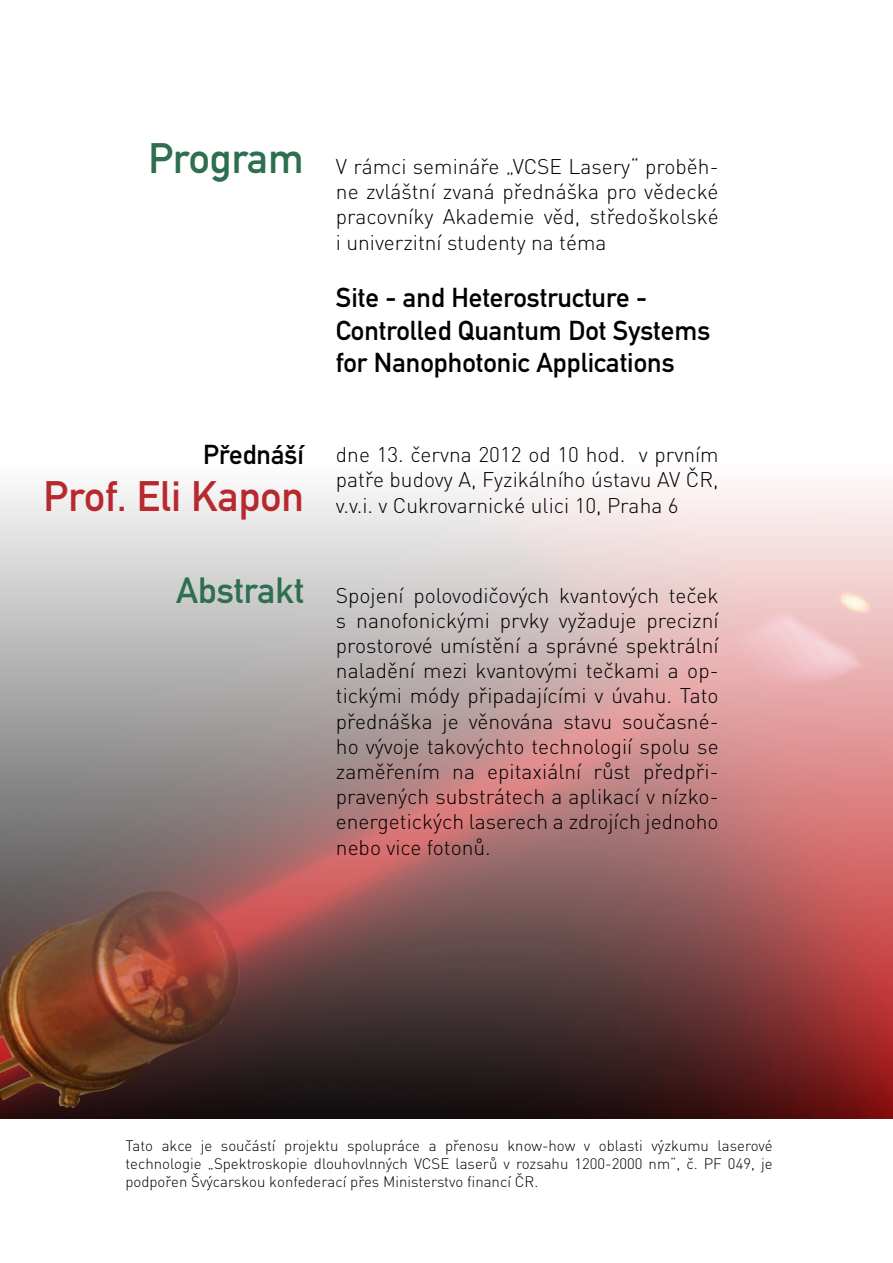
<style>
.page{position:relative;width:893px;height:1263px;background:#fff}
.page>*{position:absolute;margin:0;border:0;box-sizing:border-box;transform-origin:0 0}
.t1{font:42px "DIN Mittelschrift CE";color:#b8292f}
.t2{font:42px "DIN Mittelschrift CE";color:#2d6f50}
.t3{font:36px "DIN Mittelschrift CE";color:#2d6f50}
.t4{font:27px/32.4px "DIN Mittelschrift CE";color:#000}
.t5{font:300 21px/25.2px "DIN Pro";color:#000;text-align:justify}
.t6{font:300 15px/18px "DIN Pro";color:#000;text-align:justify}
</style>
<div class="page">
<img style="left:0;top:488px;width:893px;height:631px">
<img style="left:0;top:885px;width:242px;height:223px">
<h1 class="t2" style="left:148px;top:136px;width:157px">Program</h1>
<p class="t4" style="left:203px;top:439px;width:102px">Přednáší</p>
<h1 class="t1" style="left:44px;top:473px;width:262px">Prof. Eli Kapon</h1>
<h2 class="t3" style="left:176px;top:571px;width:129px">Abstrakt</h2>
<p class="t5" style="left:336px;top:153px;width:384px">V rámci semináře „VCSE Lasery“ proběh&shy;ne zvláštní zvaná přednáška pro vědecké pracovníky Akademie věd, středoškolské i univerzitní studenty na téma</p>
<p class="t4" style="left:336px;top:282px;width:376px">Site - and Heterostructure -<br>Controlled Quantum Dot Systems for Nanophotonic Applications</p>
<p class="t5" style="left:336px;top:441px;width:384px">dne 13. června 2012 od 10 hod. v prvním patře budovy A, Fyzikálního ústavu AV ČR, v.v.i. v Cukrovarnické ulici 10, Praha 6</p>
<p class="t5" style="left:336px;top:581px;width:384px">Spojení polovodičových kvantových teček s nanofonickými prvky vyžaduje precizní prostorové umístění a správné spektrální naladění mezi kvantovými tečkami a op&shy;tickými módy připadajícími v úvahu. Tato přednáška je věnována stavu současné&shy;ho vývoje takovýchto technologií spolu se zaměřením na epitaxiální růst předpři&shy;pravených substrátech a aplikací v nízko&shy;energetických laserech a zdrojích jednoho nebo vice fotonů.</p>
<p class="t6" style="left:125px;top:1136px;width:649px">Tato akce je součástí projektu spolupráce a přenosu know-how v oblasti výzkumu laserové technologie „Spektroskopie dlouhovlnných VCSE laserů v rozsahu 1200-2000 nm“, č. PF 049, je podpořen Švýcarskou konfederací přes Ministerstvo financí ČR.</p>
</div>
